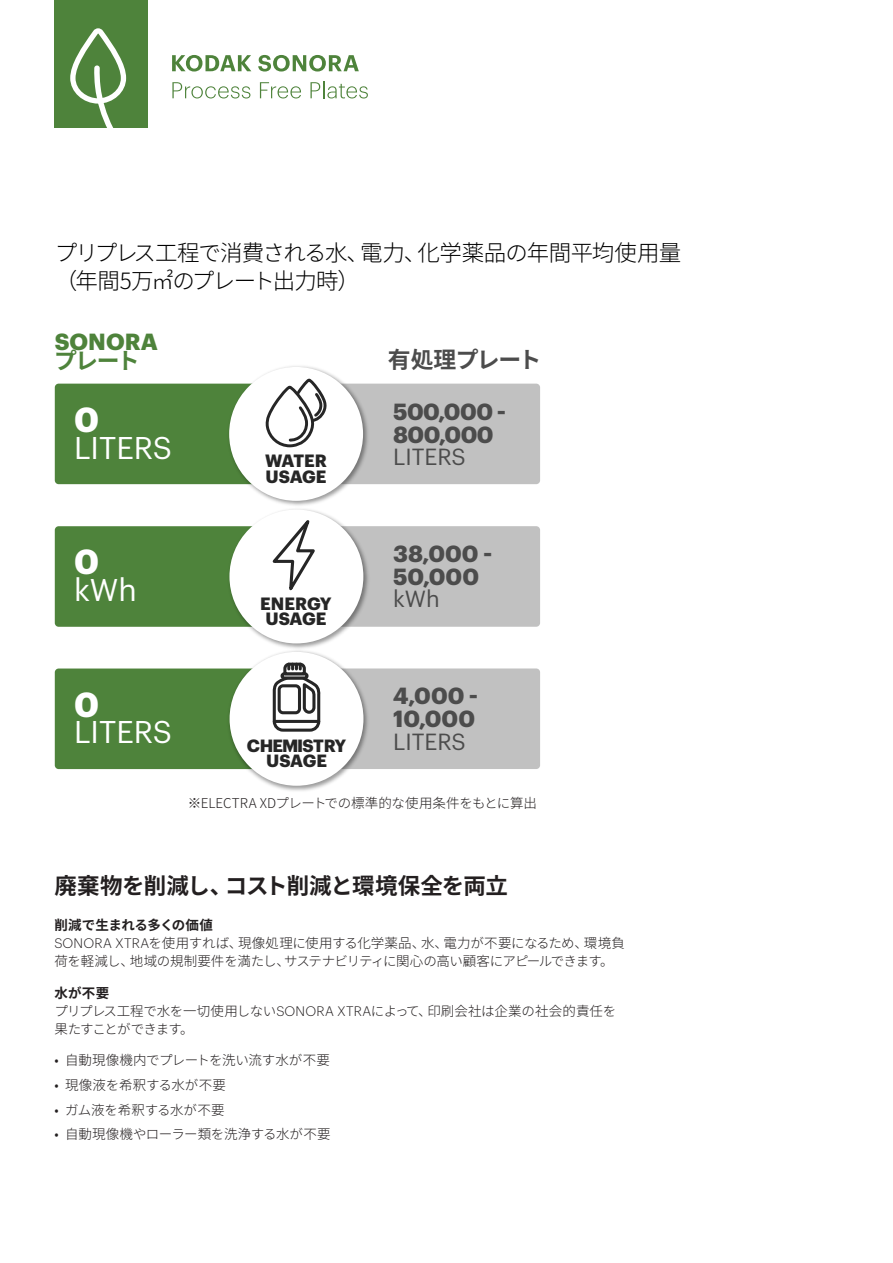
<style>
.page{position:relative;width:893px;height:1263px;background:#fff}
.page>*{position:absolute;margin:0;border:0;box-sizing:border-box;transform-origin:0 0}
.t1{font:700 34.05px "Graphik";color:#fff}
.t2{font:30.75px "Graphik";color:#fff}
.t3{font:700 22.8px/23px "Graphik";color:#4c4c4c}
.t4{font:700 22.8px/23px "Graphik";letter-spacing:-.02em;color:#4c4c4c}
.t5{font:22.8px "Graphik";color:#4c4c4c}
.t6{font:700 22.8px "Noto Sans CJ Kjp";letter-spacing:-.04em;color:#4c4c4c}
.t7{font:700 22.8px "Graphik";color:#4e833b}
.t8{font:700 22.8px "Noto Sans CJ Kjp";color:#4e833b}
.Body_para-9_11_Light{font:300 22.5px "Noto Sans CJ Kjp";letter-spacing:-.04em;color:#000}
.Body_para-9_11_Light-2{font:700 22.5px "Noto Sans CJ Kjp";letter-spacing:-.025em;color:#231f20}
.t9{font:700 17.4px/15.1px "Graphik";letter-spacing:-.02em;color:#262626;text-align:center}
.Body_para-9_11_Light-3{font:300 13.5px/18px "Noto Sans CJ Kjp";letter-spacing:-.015em;color:#231f20}
.Body_para-9_11_Light-4{font:700 13.5px "Noto Sans CJ Kjp";letter-spacing:-.025em;color:#231f20}
.Body_para-9_11_Light-5{font:700 13.5px "Noto Sans CJ Kjp";letter-spacing:.01em;color:#231f20}
.s1{font-family:"Graphik"}
</style>
<div class="page">
<hr style="left:892px;top:1078px;width:1px;height:185px;background:#fdbe12">
<div style="left:55px;top:668px;width:240px;height:101px;background:#4e833b;border-radius:4px"></div>
<div style="left:300px;top:668px;width:240px;height:101px;background:#c1c1c1;border-radius:4px"></div>
<img style="left:226px;top:651px;width:146px;height:140px">
<svg style="left:230px;top:652px;width:133px;height:134px"></svg>
<div style="left:55px;top:526px;width:240px;height:101px;background:#4e833b;border-radius:4px"></div>
<div style="left:300px;top:526px;width:240px;height:101px;background:#c1c1c1;border-radius:4px"></div>
<img style="left:225px;top:526px;width:146px;height:125px">
<svg style="left:229px;top:509px;width:134px;height:134px"></svg>
<div style="left:55px;top:384px;width:240px;height:100px;background:#4e833b;border-radius:4px"></div>
<div style="left:300px;top:384px;width:240px;height:100px;background:#c1c1c1;border-radius:4px"></div>
<img style="left:225px;top:366px;width:146px;height:140px">
<svg style="left:229px;top:367px;width:134px;height:134px"></svg>
<div style="left:54px;top:0;width:94px;height:127px;background:#4e833b"></div>
<svg style="left:70px;top:28px;width:56px;height:100px"></svg>
<svg style="left:172px;top:55px;width:79px;height:17px"></svg>
<svg style="left:258px;top:55px;width:101px;height:17px"></svg>
<svg style="left:172px;top:82px;width:78px;height:16px"></svg>
<svg style="left:260px;top:82px;width:41px;height:16px"></svg>
<svg style="left:310px;top:81px;width:58px;height:17px"></svg>
<p class="Body_para-9_11_Light" style="left:55px;top:240px;width:628px">プリプレス工程で消費される水、電力、化学薬品の年間平均使用量</p>
<p class="Body_para-9_11_Light" style="left:55px;top:268px;width:307px">（年間5万㎡のプレート出力時）</p>
<h3 class="t7" style="left:55px;top:324px;width:104px">SONORA</h3>
<h3 class="t8" style="left:54px;top:348px;width:87px">プレート</h3>
<h1 class="t1" style="left:74px;top:393px;width:26px">0</h1>
<h2 class="t2" style="left:74px;top:424px;width:100px">LITERS</h2>
<p class="t9" style="left:265px;top:452px;width:63px;text-align:left">WATER<br>USAGE</p>
<h3 class="t6" style="left:388px;top:346px;width:155px">有処理プレート</h3>
<h3 class="t4" style="left:393px;top:398px;width:114px">500,000 -<br>800,000</h3>
<h3 class="t5" style="left:393px;top:440px;width:74px">LITERS</h3>
<h1 class="t1" style="left:74px;top:536px;width:26px">0</h1>
<h2 class="t2" style="left:74px;top:567px;width:64px">kWh</h2>
<p class="t9" style="left:260px;top:594px;width:73px">ENERGY<br>USAGE</p>
<h3 class="t3" style="left:393px;top:540px;width:101px">38,000 -<br>50,000</h3>
<h3 class="t5" style="left:393px;top:582px;width:48px">kWh</h3>
<h1 class="t1" style="left:74px;top:678px;width:26px">0</h1>
<h2 class="t2" style="left:74px;top:709px;width:100px">LITERS</h2>
<p class="t9" style="left:247px;top:737px;width:101px">CHEMISTRY<br>USAGE</p>
<h3 class="t3" style="left:393px;top:682px;width:87px">4,000 -<br>10,000</h3>
<h3 class="t5" style="left:393px;top:724px;width:74px">LITERS</h3>
<p class="Body_para-9_11_Light-3" style="left:188px;top:794px;width:351px">※ELECTRA XDプレートでの標準的な使用条件をもとに算出</p>
<p class="Body_para-9_11_Light-2" style="left:54px;top:873px;width:455px">廃棄物を削減し、コスト削減と環境保全を両立</p>
<p class="Body_para-9_11_Light-4" style="left:54px;top:917px;width:160px">削減で生まれる多くの価値</p>
<p class="Body_para-9_11_Light-3" style="left:54px;top:934px;width:572px"><span class="s1">SONORA XTRA</span>を使用すれば、現像処理に使用する化学薬品、水、電力が不要になるため、環境負荷を軽減し、地域の規制要件を満たし、サステナビリティに関心の高い顧客にアピールできます。</p>
<p class="Body_para-9_11_Light-5" style="left:54px;top:985px;width:56px">水が不要</p>
<p class="Body_para-9_11_Light-3" style="left:54px;top:1002px;width:563px">プリプレス工程で水を一切使用しない<span class="s1">SONORA XTRA</span>によって、印刷会社は企業の社会的責任を果たすことができます。</p>
<p class="Body_para-9_11_Light-3" style="left:54px;top:1051px;width:277px">• 自動現像機内でプレートを洗い流す水が不要</p>
<p class="Body_para-9_11_Light-3" style="left:54px;top:1076px;width:173px">• 現像液を希釈する水が不要</p>
<p class="Body_para-9_11_Light-3" style="left:54px;top:1101px;width:172px">• ガム液を希釈する水が不要</p>
<p class="Body_para-9_11_Light-3" style="left:54px;top:1126px;width:278px">• 自動現像機やローラー類を洗浄する水が不要</p>
</div>
